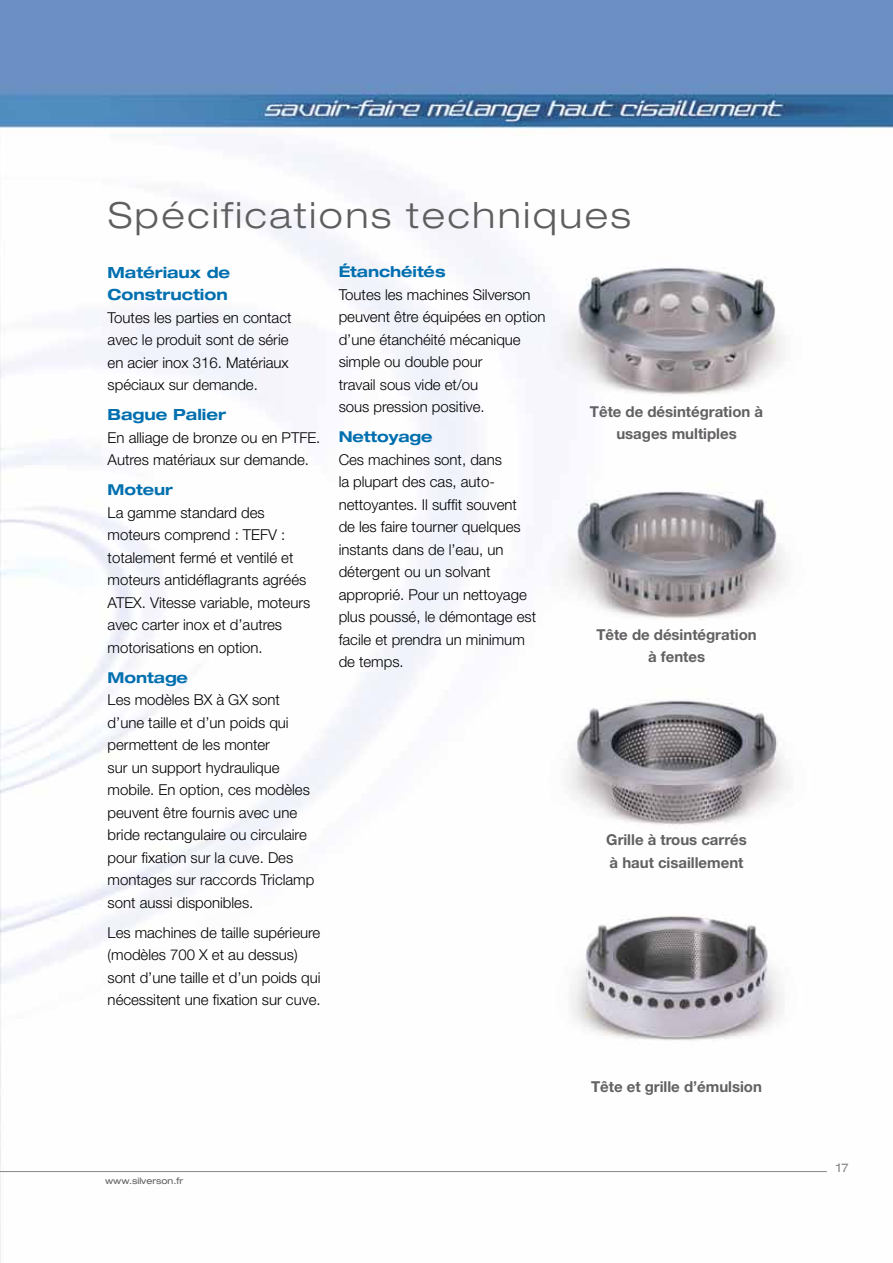
<style>
.page{position:relative;width:893px;height:1263px;background:#fff}
.page>*{position:absolute;margin:0;border:0;box-sizing:border-box;transform-origin:0 0}
.t1{font:300 expanded 36px "Helvetica Neue LT";letter-spacing:.075em;color:#5e5e5f}
.t2{font:700 expanded 15.3px/22.5px "Helvetica Neue LT";color:#006faf}
.t3{font:300 15px/22.5px "Helvetica Neue LT";color:#000}
.t4{font:700 15px/22.5px "Helvetica Neue LT";color:#626062;text-align:center}
.t5{font:700 expanded 15px "Helvetica Neue LT";color:#006faf}
.t6{font:expanded 12px "Helvetica Neue LT";color:#868787}
.t7{font:expanded 9px "Helvetica Neue LT";color:#5e5e5f}
</style>
<div class="page">
<img style="left:0;top:0;width:893px;height:1263px">
<hr style="left:0;top:1171px;width:827px;height:1px;background:#868787">
<h1 class="t1" style="left:108px;top:193px;width:524px">Spécifications techniques</h1>
<p class="t2" style="left:108px;top:260px;width:124px">Matériaux de<br>Construction</p>
<p class="t3" style="left:108px;top:306px;width:185px">Toutes les parties en contact avec le produit sont de série en acier inox 316. Matériaux spéciaux sur demande.</p>
<p class="t2" style="left:108px;top:403px;width:120px">Bague Palier</p>
<p class="t3" style="left:108px;top:426px;width:214px">En alliage de bronze ou en PTFE.<br>Autres matériaux sur demande.</p>
<p class="t5" style="left:108px;top:480px;width:67px">Moteur</p>
<p class="t3" style="left:108px;top:501px;width:204px">La gamme standard des moteurs comprend : TEFV : totalement fermé et ventilé et moteurs antidéflagrants agréés<br>ATEX. Vitesse variable, moteurs avec carter inox et d’autres motorisations en option.</p>
<p class="t5" style="left:108px;top:668px;width:82px">Montage</p>
<p class="t3" style="left:108px;top:688px;width:208px">Les modèles BX à GX sont d’une taille et d’un poids qui permettent de les monter<br>sur un support hydraulique mobile. En option, ces modèles peuvent être fournis avec une bride rectangulaire ou circulaire pour fixation sur la cuve. Des montages sur raccords Triclamp sont aussi disponibles.</p>
<p class="t3" style="left:108px;top:921px;width:214px">Les machines de taille supérieure (modèles 700 X et au dessus) sont d’une taille et d’un poids qui nécessitent une fixation sur cuve.</p>
<p class="t5" style="left:339px;top:262px;width:108px">Étanchéités</p>
<p class="t3" style="left:339px;top:283px;width:208px">Toutes les machines Silverson peuvent être équipées en option d’une étanchéité mécanique simple ou double pour<br>travail sous vide et/ou<br>sous pression positive.</p>
<p class="t5" style="left:339px;top:427px;width:95px">Nettoyage</p>
<p class="t3" style="left:339px;top:448px;width:199px">Ces machines sont, dans<br>la plupart des cas, auto&shy;nettoyantes. Il suffit souvent de les faire tourner quelques instants dans de l’eau, un détergent ou un solvant approprié. Pour un nettoyage plus poussé, le démontage est facile et prendra un minimum de temps.</p>
<p class="t4" style="left:590px;top:400px;width:175px">Tête de désintégration à usages multiples</p>
<p class="t4" style="left:596px;top:623px;width:162px">Tête de désintégration à fentes</p>
<p class="t4" style="left:606px;top:828px;width:142px;text-align:left">Grille à trous carrés à haut cisaillement</p>
<p class="t7" style="left:105px;top:1175px;width:79px">www.silverson.fr</p>
<p class="t4" style="left:591px;top:1075px;width:172px">Tête et grille d’émulsion</p>
<p class="t6" style="left:836px;top:1160px;width:14px">17</p>
</div>
